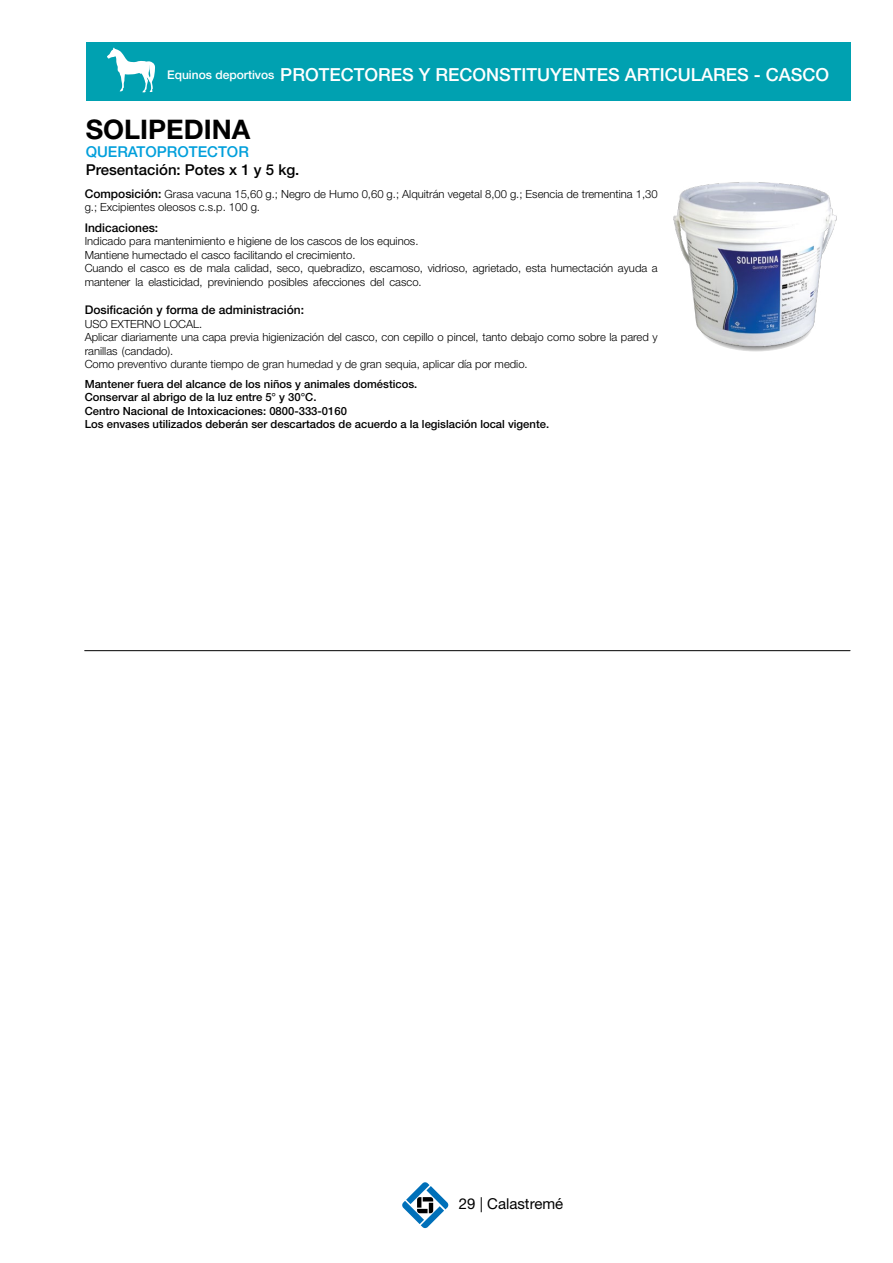
<style>
.page{position:relative;width:893px;height:1263px;background:#fff}
.page>*{position:absolute;margin:0;border:0;box-sizing:border-box;transform-origin:0 0}
.t1{font:700 27px "Helvetica Neue LT Std";color:#000}
.t2{font:500 18px "Helvetica Neue LT Std";color:#fff}
.t3{font:500 15px "Helvetica Neue LT Std";color:#000}
.t4{font:500 15px "Helvetica Neue LT Std";color:#009fdb}
.t5{font:15px "Helvetica Neue LT Std";color:#000}
.t6{font:500 12px "Helvetica Neue LT Std";color:#000}
.t7{font:300 11.25px/13.5px "Helvetica Neue LT Std";color:#000}
.t8{font:500 11.25px/13.5px "Helvetica Neue LT Std";color:#000}
.s1{font-size:12px}
.s2{font-weight:500;font-size:12px}
</style>
<div class="page">
<svg style="left:402px;top:1182px;width:47px;height:46px"></svg>
<hr style="left:85px;top:650px;width:765px;height:1px;background:#000">
<svg style="left:700px;top:301px;width:112px;height:51px"></svg>
<img style="left:673px;top:182px;width:164px;height:164px">
<div style="left:86px;top:43px;width:765px;height:58px;background:#00a1b1"></div>
<svg style="left:107px;top:47px;width:48px;height:46px"></svg>
<h2 class="t2" style="left:167px;top:64px;width:664px"><span class="s1">Equinos deportivos</span> PROTECTORES Y RECONSTITUYENTES ARTICULARES - CASCO</h2>
<h1 class="t1" style="left:86px;top:113px;width:166px">SOLIPEDINA</h1>
<h3 class="t4" style="left:86px;top:143px;width:165px">QUERATOPROTECTOR</h3>
<h3 class="t3" style="left:86px;top:161px;width:215px">Presentación: Potes x 1 y 5 kg.</h3>
<p class="t7" style="left:85px;top:187px;width:574px"><span class="s2">Composición:</span> Grasa vacuna 15,60 g.; Negro de Humo 0,60 g.; Alquitrán vegetal 8,00 g.; Esencia de trementina 1,30 g.; Excipientes oleosos c.s.p. 100 g.</p>
<p class="t6" style="left:85px;top:220px;width:75px">Indicaciones:</p>
<p class="t7" style="left:85px;top:234px;width:575px">Indicado para mantenimiento e higiene de los cascos de los equinos.<br>Mantiene humectado el casco facilitando el crecimiento.<br>Cuando el casco es de mala calidad, seco, quebradizo, escamoso, vidrioso, agrietado, esta humectación ayuda a mantener la elasticidad, previniendo posibles afecciones del casco.</p>
<p class="t6" style="left:85px;top:303px;width:221px">Dosificación y forma de administración:</p>
<p class="t7" style="left:85px;top:317px;width:574px">USO EXTERNO LOCAL.<br>Aplicar diariamente una capa previa higienización del casco, con cepillo o pincel, tanto debajo como sobre la pared y ranillas (candado).<br>Como preventivo durante tiempo de gran humedad y de gran sequia, aplicar día por medio.</p>
<p class="t8" style="left:85px;top:377px;width:466px">Mantener fuera del alcance de los niños y animales domésticos.<br>Conservar al abrigo de la luz entre 5° y 30°C.<br>Centro Nacional de Intoxicaciones: 0800-333-0160<br>Los envases utilizados deberán ser descartados de acuerdo a la legislación local vigente.</p>
<h3 class="t5" style="left:459px;top:1194px;width:106px">29 | Calastremé</h3>
</div>
